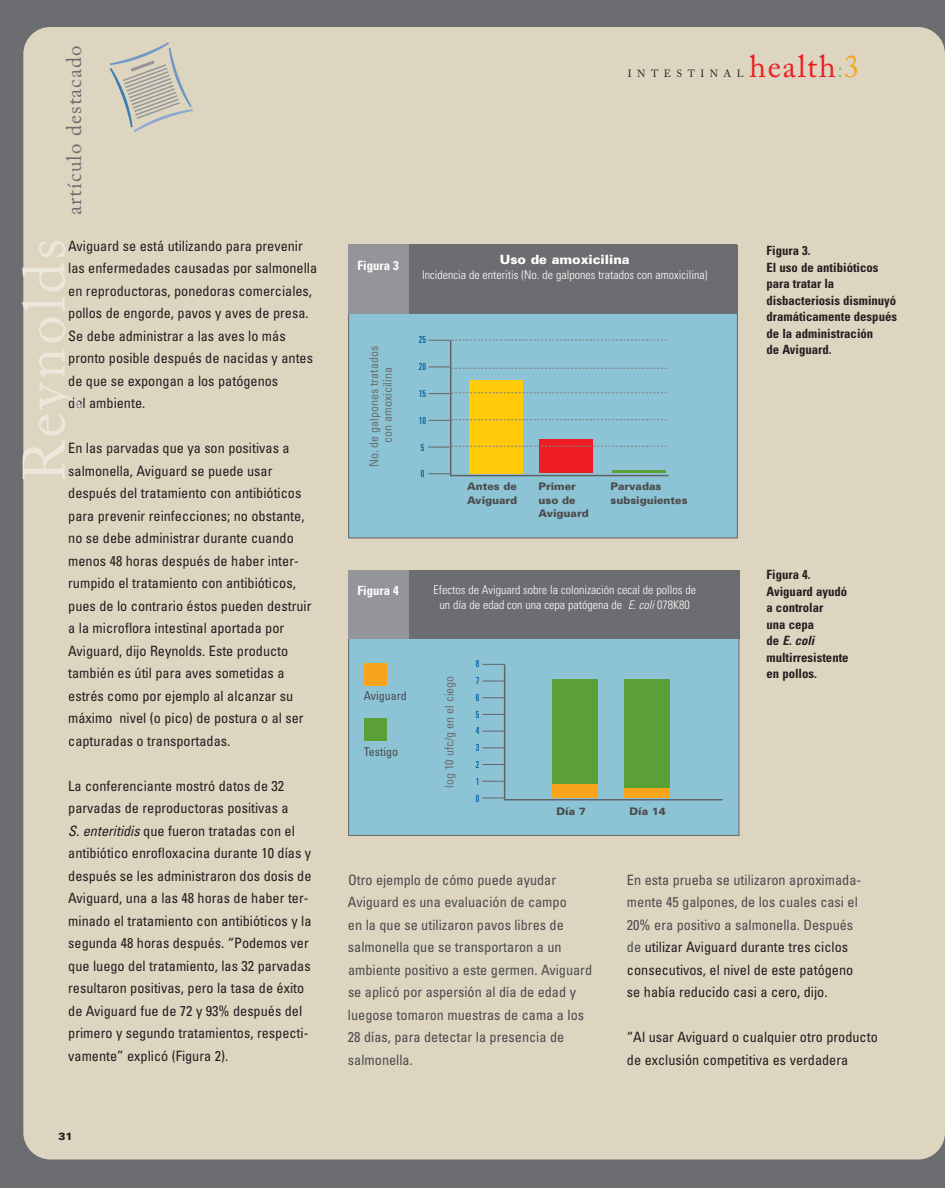
<style>
.page{position:relative;width:945px;height:1188px;background:#6c6d70}
.page>*{position:absolute;margin:0;border:0;box-sizing:border-box;transform-origin:0 0}
.t1{font:31.5px "Adobe Caslon";letter-spacing:.05em;color:#ee1d23}
.t2{font:21px "Adobe Caslon";letter-spacing:.05em;color:#6c6d70}
.t3{font:condensed 14.25px/22.5px "Univers";color:#231f20}
.t4{font:condensed 14.25px/22.5px "Univers";color:#4b4c4d}
.t5{font:700 condensed 12.75px/16.5px "Univers";color:#231f20}
.t6{font:900 12.75px "Univers";color:#fff}
.t7{font:700 condensed 12.75px "Univers";color:#fff}
.t8{font:300 condensed 12px/15px "Univers";color:#fff;text-align:center}
.t9{font:condensed 12px/13.5px "Univers";color:#6c6d70;text-align:center}
.t10{font:condensed 12px "Univers";color:#4b4c4d}
.t11{font:900 10.5px/13.5px "Univers";color:#4b4c4d}
.t12{font:900 10.5px "Univers";color:#231f20}
.t13{font:10.35px "Adobe Caslon";letter-spacing:.535em;color:#231f20}
.t14{font:ultra-condensed 9.75px/16.8px "Univers";color:#005d9c}
.s1{font-style:italic}
.s2{font-size:22.65px;color:#92be6c}
.s3{color:#f9a51b}
.s4{color:#231f20}
</style>
<div class="page">
<div style="left:23px;top:27px;width:922px;height:1132px;background:#ddd5c0;border-radius:27px"></div>
<hr style="left:22px;top:317px;width:1px;height:162px;background:#abacb0">
<svg style="left:23px;top:317px;width:57px;height:162px"></svg>
<svg style="left:69px;top:398px;width:12px;height:10px"></svg>
<div style="left:349px;top:246px;width:388px;height:291px;background:#8cc4d5"></div>
<hr style="left:451px;top:475px;width:218px;height:1px;background:#636366">
<hr style="left:450px;top:340px;width:1px;height:136px;background:#636366">
<svg style="left:429px;top:474px;width:21px;height:1px"></svg>
<div style="left:348px;top:244px;width:389px;height:70px;background:#6c6d70"></div>
<div style="left:348px;top:244px;width:60px;height:70px;background:#939598"></div>
<div style="left:349px;top:572px;width:389px;height:263px;background:#8cc4d5"></div>
<hr style="left:505px;top:799px;width:218px;height:1px;background:#636366">
<hr style="left:504px;top:664px;width:1px;height:136px;background:#636366">
<svg style="left:482px;top:798px;width:22px;height:1px"></svg>
<svg style="left:482px;top:764px;width:22px;height:1px"></svg>
<svg style="left:482px;top:731px;width:22px;height:1px"></svg>
<svg style="left:482px;top:697px;width:22px;height:1px"></svg>
<svg style="left:482px;top:681px;width:22px;height:1px"></svg>
<svg style="left:482px;top:664px;width:22px;height:1px"></svg>
<svg style="left:482px;top:781px;width:22px;height:1px"></svg>
<svg style="left:483px;top:748px;width:21px;height:1px"></svg>
<svg style="left:483px;top:714px;width:21px;height:1px"></svg>
<div style="left:348px;top:570px;width:392px;height:68px;background:#6c6d70"></div>
<div style="left:348px;top:570px;width:60px;height:68px;background:#939598"></div>
<div style="left:469px;top:380px;width:54px;height:93px;background:#feca0a"></div>
<div style="left:552px;top:784px;width:45px;height:13px;background:#f9a51b"></div>
<div style="left:552px;top:679px;width:45px;height:105px;background:#5b9f37"></div>
<div style="left:364px;top:663px;width:22px;height:23px;background:#f9a51b"></div>
<div style="left:624px;top:788px;width:45px;height:9px;background:#f9a51b"></div>
<div style="left:624px;top:679px;width:45px;height:109px;background:#5b9f37"></div>
<div style="left:539px;top:439px;width:54px;height:34px;background:#ee1d23"></div>
<hr style="left:612px;top:471px;width:54px;height:2px;background:#5b9f37">
<svg style="left:428px;top:446px;width:239px;height:2px"></svg>
<svg style="left:429px;top:419px;width:238px;height:2px"></svg>
<svg style="left:429px;top:392px;width:238px;height:2px"></svg>
<svg style="left:429px;top:367px;width:238px;height:2px"></svg>
<svg style="left:429px;top:340px;width:238px;height:1px"></svg>
<div style="left:364px;top:718px;width:22px;height:23px;background:#5b9f37"></div>
<svg style="left:123px;top:60px;width:57px;height:59px"></svg>
<h2 class="t2" style="left:66px;top:215px;width:171px;rotate:-90deg">artículo destacado</h2>
<p class="t3" style="left:68px;top:236px;width:250px">Aviguard se está utilizando para prevenir las enfermedades causadas por salmonella en reproductoras, ponedoras comerciales, pollos de engorde, pavos y aves de presa.<br>Se debe administrar a las aves lo más pronto posible después de nacidas y antes de que se expongan a los patógenos<br>del ambiente.</p>
<p class="t3" style="left:68px;top:438px;width:245px">En las parvadas que ya son positivas a salmonella, Aviguard se puede usar después del tratamiento con antibióticos para prevenir reinfecciones; no obstante, no se debe administrar durante cuando menos 48 horas después de haber inter&shy;rumpido el tratamiento con antibióticos, pues de lo contrario éstos pueden destruir a la microflora intestinal aportada por Aviguard, dijo Reynolds. Este producto también es útil para aves sometidas a estrés como por ejemplo al alcanzar su máximo nivel (o pico) de postura o al ser capturadas o transportadas.</p>
<p class="t3" style="left:68px;top:776px;width:245px">La conferenciante mostró datos de 32 parvadas de reproductoras positivas a<br><span class="s1">S. enteritidis</span> que fueron tratadas con el antibiótico enrofloxacina durante 10 días y después se les administraron dos dosis de Aviguard, una a las 48 horas de haber ter&shy;minado el tratamiento con antibióticos y la segunda 48 horas después. “Podemos ver que luego del tratamiento, las 32 parvadas resultaron positivas, pero la tasa de éxito de Aviguard fue de 72 y 93% después del primero y segundo tratamientos, respecti&shy;vamente” explicó (Figura 2).</p>
<p class="t12" style="left:59px;top:1132px;width:16px">31</p>
<h1 class="t1" style="left:749px;top:54px;width:112px">health<span class="s2">:</span><span class="s3">3</span></h1>
<p class="t13" style="left:628px;top:69px;width:117px">INTESTINAL</p>
<p class="t7" style="left:358px;top:261px;width:43px">Figura 3</p>
<p class="t6" style="left:500px;top:254px;width:131px">Uso de amoxicilina</p>
<p class="t8" style="left:422px;top:268px;width:287px">Incidencia de enteritis (No. de galpones tratados con amoxicilina)</p>
<p class="t9" style="left:368px;top:467px;width:123px;rotate:-90deg">No. de galpones tratados con amoxicilina</p>
<p class="t14" style="left:419px;top:332px;width:9px">25</p>
<p class="t14" style="left:419px;top:359px;width:9px">20</p>
<p class="t14" style="left:419px;top:386px;width:9px">15</p>
<p class="t14" style="left:419px;top:413px;width:9px">10</p>
<p class="t14" style="left:421px;top:439px;width:5px">5</p>
<p class="t14" style="left:421px;top:466px;width:5px">0</p>
<p class="t11" style="left:467px;top:481px;width:52px">Antes de<br>Aviguard</p>
<p class="t11" style="left:539px;top:481px;width:52px">Primer uso de<br>Aviguard</p>
<p class="t11" style="left:611px;top:481px;width:79px">Parvadas subsiguientes</p>
<p class="t7" style="left:358px;top:586px;width:43px">Figura 4</p>
<p class="t8" style="left:433px;top:584px;width:264px">Efectos de Aviguard sobre la colonización cecal de pollos de un día de edad con una cepa patógena de <span class="s1">E. coli</span> 078K80</p>
<p class="t10" style="left:364px;top:692px;width:45px">Aviguard</p>
<p class="t10" style="left:364px;top:747px;width:36px">Testigo</p>
<p class="t9" style="left:444px;top:788px;width:113px;rotate:-90deg">log 10 ufc/g en el ciego</p>
<p class="t14" style="left:476px;top:656px;width:5px">8<br>7</p>
<p class="t14" style="left:476px;top:690px;width:5px">6</p>
<p class="t14" style="left:476px;top:707px;width:5px">5</p>
<p class="t14" style="left:476px;top:723px;width:5px">4</p>
<p class="t14" style="left:476px;top:740px;width:5px">3</p>
<p class="t14" style="left:476px;top:757px;width:5px">2</p>
<p class="t14" style="left:476px;top:774px;width:5px">1<br>0</p>
<p class="t11" style="left:557px;top:805px;width:31px">Día 7</p>
<p class="t11" style="left:629px;top:805px;width:38px">Día 14</p>
<p class="t5" style="left:766px;top:243px;width:132px">Figura 3.<br>El uso de antibióticos para tratar la disbacteriosis disminuyó dramáticamente después de la administración<br>de Aviguard.</p>
<p class="t5" style="left:766px;top:567px;width:84px">Figura 4.<br>Aviguard ayudó a controlar<br>una cepa<br>de <span class="s1">E. coli </span>multirresistente en pollos.</p>
<p class="t4" style="left:348px;top:870px;width:246px">Otro ejemplo de cómo puede ayudar Aviguard es una evaluación de campo<br>en la que se utilizaron pavos libres de salmonella que se transportaron a un ambiente positivo a este germen. Aviguard se aplicó por aspersión al día de edad y luegose tomaron muestras de cama a los 28 días, para detectar la presencia de salmonella.</p>
<p class="t4" style="left:627px;top:870px;width:236px">En esta prueba se utilizaron aproximada&shy;mente 45 galpones, de los cuales casi el 20% era positivo a salmonella. Después de <span class="s4">utilizar Aviguard durante tres ciclos consecutivos, el nivel de este patógeno se había reducido casi a cero, dijo.</span></p>
<p class="t3" style="left:627px;top:1027px;width:252px">“Al usar Aviguard o cualquier otro producto de exclusión competitiva es verdadera</p>
</div>
